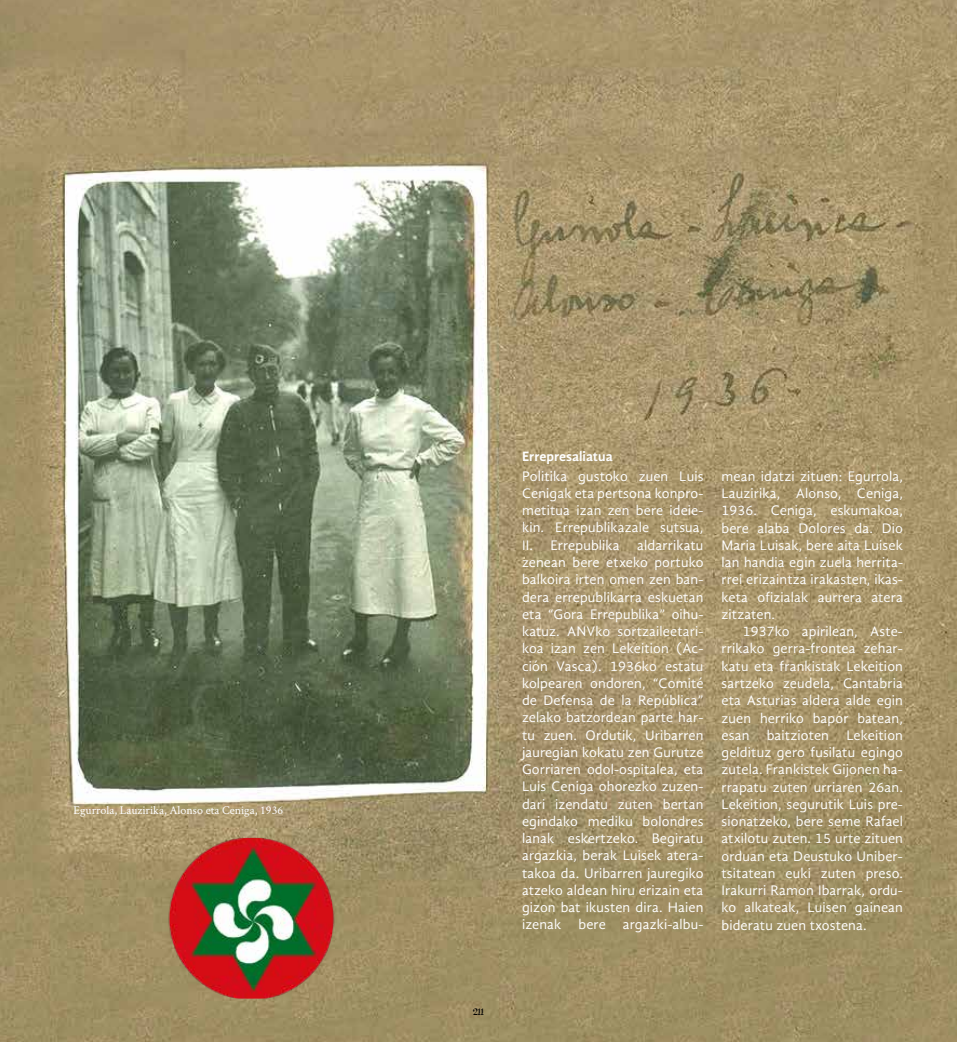
<style>
.page{position:relative;width:957px;height:1042px;background:#fff}
.page>*{position:absolute;margin:0;border:0;box-sizing:border-box;transform-origin:0 0}
.t1{font:15px "Kingthings Calligraphica Light";color:#000}
.t2{font:14.25px/17.2px "Gandhi Sans";letter-spacing:.01em;color:#fff;text-align:justify}
.t3{font:700 13.95px "Gandhi Sans";color:#fff}
.t4{font:12px "Crimson Text";color:#fff}
</style>
<div class="page">
<img style="left:0;top:0;width:957px;height:1042px">
<img style="left:160px;top:838px;width:185px;height:160px">
<p class="t4" style="left:73px;top:802px;width:211px">Egurrola, Lauzirika, Alonso eta Ceniga, 1936</p>
<p class="t1" style="left:473px;top:1002px;width:12px">211</p>
<p class="t3" style="left:522px;top:448px;width:92px">Errepresaliatua</p>
<p class="t2" style="left:522px;top:467px;width:183px">Politika gustoko zuen Luis Cenigak eta pertsona konpro&shy;metitua izan zen bere ideie&shy;kin. Errepublikazale sutsua, II. Errepublika aldarrikatu zenean bere etxeko portuko balkoira irten omen zen ban&shy;dera errepublikarra eskuetan eta “Gora Errepublika” oihu&shy;katuz. ANVko sortzaileetari&shy;koa izan zen Lekeition (Ac&shy;ción Vasca). 1936ko estatu kolpearen ondoren, “Comité de Defensa de la República” zelako batzordean parte har&shy;tu zuen. Ordutik, Uribarren jauregian kokatu zen Gurutze Gorriaren odol-ospitalea, eta Luis Ceniga ohorezko zuzen&shy;dari izendatu zuten bertan egindako mediku bolondres lanak eskertzeko. Begiratu argazkia, berak Luisek atera&shy;takoa da. Uribarren jauregiko atzeko aldean hiru erizain eta gizon bat ikusten dira. Haien izenak bere argazki-albu-</p>
<p class="t2" style="left:721px;top:467px;width:183px">mean idatzi zituen: Egurrola, Lauzirika, Alonso, Ceniga, 1936. Ceniga, eskumakoa, bere alaba Dolores da. Dio Maria Luisak, bere aita Luisek lan handia egin zuela herrita&shy;rrei erizaintza irakasten, ikas&shy;keta ofizialak aurrera atera zitzaten.</p>
<p class="t2" style="left:721px;top:623px;width:183px;text-indent:21px">1937ko apirilean, Aste&shy;rrikako gerra-frontea zehar&shy;katu eta frankistak Lekeition sartzeko zeudela, Cantabria eta Asturias aldera alde egin zuen herriko bapor batean, esan baitzioten Lekeition geldituz gero fusilatu egingo zutela. Frankistek Gijonen ha&shy;rrapatu zuten urriaren 26an.<br>Lekeition, segurutik Luis pre&shy;sionatzeko, bere seme Rafael atxilotu zuten. 15 urte zituen orduan eta Deustuko Uniber&shy;tsitatean euki zuten preso.<br>Irakurri Ramon Ibarrak, ordu&shy;ko alkateak, Luisen gainean bideratu zuen txostena.</p>
</div>
